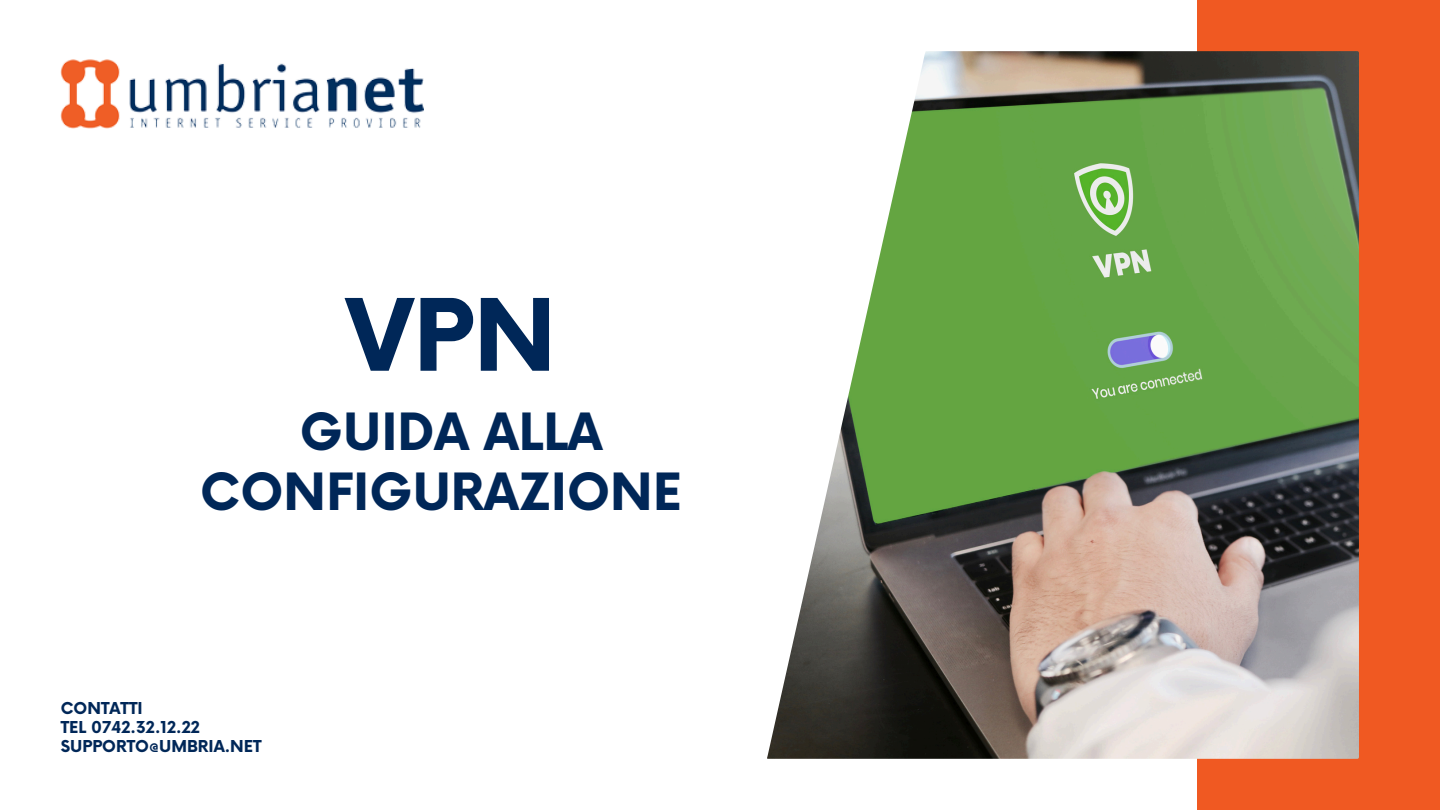
<style>
.page{position:relative;width:1440px;height:810px;background:#fff}
.page>*{position:absolute;margin:0;border:0;box-sizing:border-box;transform-origin:0 0}
.t1{font:700 97.1px "Now";color:#002758}
.t2{font:700 50px/60px "Now";color:#002758;text-align:center}
.t3{font:700 16px "Now";color:#002758}
</style>
<div class="page">
<div style="left:1198px;top:0;width:242px;height:810px;background:#f05922"></div>
<img style="left:767px;top:51px;width:592px;height:708px">
<img style="left:61px;top:60px;width:363px;height:69px">
<h2 class="t1" style="left:346px;top:283px;width:212px">VPN</h2>
<h1 class="t2" style="left:200px;top:405px;width:483px">GUIDA ALLA<br>CONFIGURAZIONE</h1>
<p class="t3" style="left:61px;top:700px;width:83px">CONTATTI</p>
<p class="t3" style="left:61px;top:719px;width:141px">TEL 0742.32.12.22</p>
<p class="t3" style="left:61px;top:737px;width:202px">SUPPORTO@UMBRIA.NET</p>
</div>
